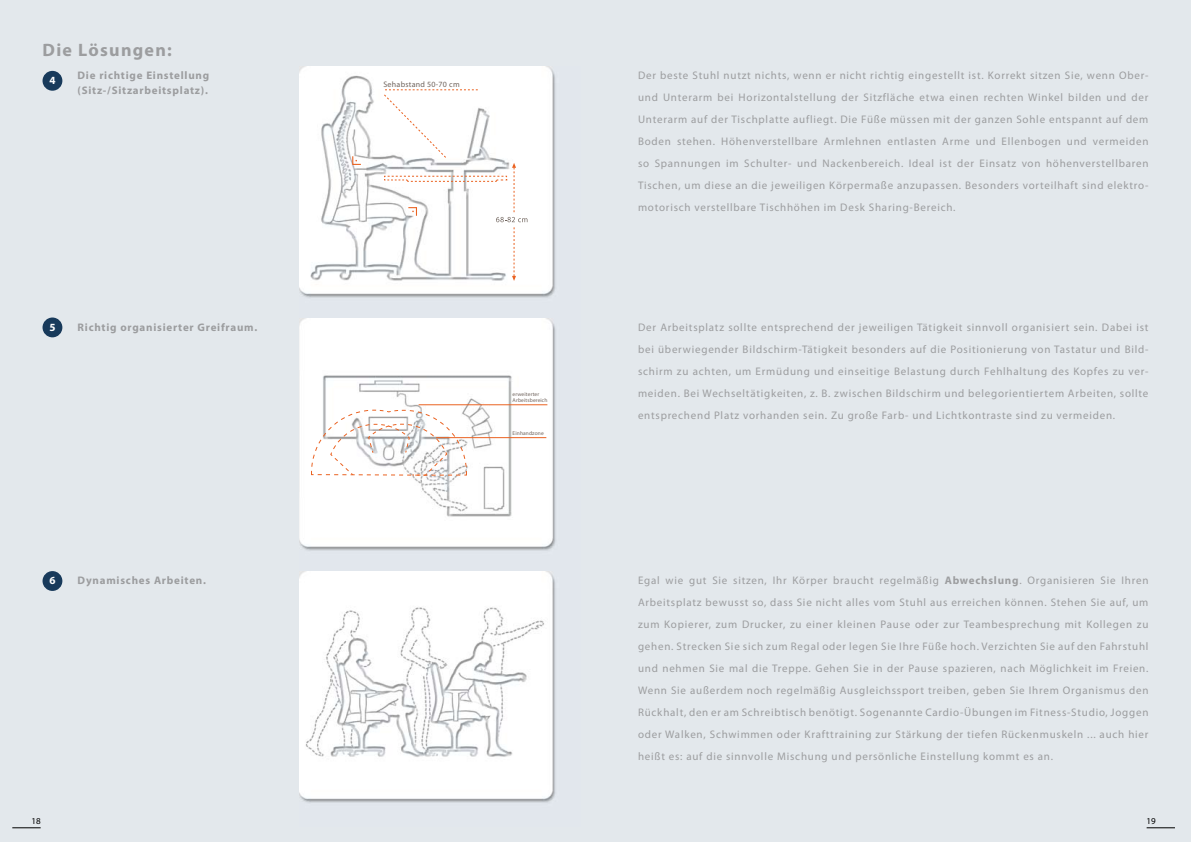
<style>
.page{position:relative;width:1191px;height:842px;background:#fff}
.page>*{position:absolute;margin:0;border:0;box-sizing:border-box;transform-origin:0 0}
.t1{font:700 18px "Myriad Pro";letter-spacing:.07em;color:#9c9d9f}
.t2{font:11px/22px "Myriad Pro";letter-spacing:.07em;color:#9c9d9f;text-align:justify}
.t3{font:700 11px/15px "Myriad Pro";letter-spacing:.07em;color:#9c9d9f}
.t4{font:700 11px "Myriad Pro";color:#fff}
.t5{font:9px "Myriad Pro";color:#000}
.t6{font:8px "Myriad Pro";letter-spacing:.03em;color:#6f635c}
.t7{font:5.5px/6px "Myriad Pro";letter-spacing:.02em;color:#6f635c}
.s1{font-weight:700}
</style>
<div class="page">
<div style="left:0;top:0;width:595px;height:842px;background:#e3e8ec"></div>
<svg style="left:12px;top:827px;width:29px;height:1px"></svg>
<div style="left:595px;top:0;width:596px;height:842px;background:#e3e8ec"></div>
<svg style="left:1146px;top:827px;width:29px;height:1px"></svg>
<img style="left:300px;top:67px;width:255px;height:252px">
<img style="left:300px;top:319px;width:256px;height:232px">
<img style="left:300px;top:571px;width:255px;height:232px">
<div style="left:43px;top:71px;width:19px;height:20px;background:#183a5b;border-radius:50%"></div>
<div style="left:43px;top:317px;width:19px;height:20px;background:#183a5b;border-radius:50%"></div>
<div style="left:43px;top:571px;width:19px;height:20px;background:#183a5b;border-radius:50%"></div>
<svg style="left:352px;top:155px;width:10px;height:10px"></svg>
<svg style="left:383px;top:89px;width:144px;height:192px;background:#f5f4f3"></svg>
<hr style="left:436px;top:437px;width:110px;height:1px;background:#ea6221">
<hr style="left:418px;top:404px;width:129px;height:1px;background:#ea6221">
<svg style="left:311px;top:410px;width:156px;height:66px;background:#f0ecea"></svg>
<h1 class="t1" style="left:43px;top:38px;width:131px">Die Lösungen:</h1>
<p class="t4" style="left:49px;top:73px;width:8px">4</p>
<p class="t3" style="left:77px;top:68px;width:133px">Die richtige Einstellung (Sitz-/Sitzarbeitsplatz).</p>
<p class="t6" style="left:383px;top:80px;width:78px">Sehabstand 50-70 cm</p>
<p class="t2" style="left:638px;top:64px;width:512px">Der beste Stuhl nutzt nichts, wenn er nicht richtig eingestellt ist. Korrekt sitzen Sie, wenn Ober&shy;und Unterarm bei Horizontalstellung der Sitzfläche etwa einen rechten Winkel bilden und der Unterarm auf der Tischplatte aufliegt. Die Füße müssen mit der ganzen Sohle entspannt auf dem Boden stehen. Höhenverstellbare Armlehnen entlasten Arme und Ellenbogen und vermeiden so Spannungen im Schulter- und Nackenbereich. Ideal ist der Einsatz von höhenverstellbaren Tischen, um diese an die jeweiligen Körpermaße anzupassen. Besonders vorteilhaft sind elektro&shy;motorisch verstellbare Tischhöhen im Desk Sharing-Bereich.</p>
<p class="t4" style="left:49px;top:320px;width:8px">5</p>
<p class="t3" style="left:77px;top:320px;width:181px">Richtig organisierter Greifraum.</p>
<p class="t7" style="left:512px;top:391px;width:36px">erweiterter<br>Arbeitsbereich</p>
<p class="t7" style="left:512px;top:430px;width:33px">Einhandzone</p>
<p class="t2" style="left:638px;top:317px;width:512px">Der Arbeitsplatz sollte entsprechend der jeweiligen Tätigkeit sinnvoll organisiert sein. Dabei ist bei überwiegender Bildschirm-Tätigkeit besonders auf die Positionierung von Tastatur und Bild&shy;schirm zu achten, um Ermüdung und einseitige Belastung durch Fehlhaltung des Kopfes zu ver&shy;meiden. Bei Wechseltätigkeiten, z. B. zwischen Bildschirm und belegorientiertem Arbeiten, sollte entsprechend Platz vorhanden sein. Zu große Farb- und Lichtkontraste sind zu vermeiden.</p>
<p class="t4" style="left:49px;top:573px;width:8px">6</p>
<p class="t3" style="left:77px;top:572px;width:130px">Dynamisches Arbeiten.</p>
<p class="t2" style="left:638px;top:569px;width:512px">Egal wie gut Sie sitzen, Ihr Körper braucht regelmäßig <span class="s1">Abwechslung</span>. Organisieren Sie Ihren Arbeitsplatz bewusst so, dass Sie nicht alles vom Stuhl aus erreichen können. Stehen Sie auf, um zum Kopierer, zum Drucker, zu einer kleinen Pause oder zur Teambesprechung mit Kollegen zu gehen. Strecken Sie sich zum Regal oder legen Sie Ihre Füße hoch. Verzichten Sie auf den Fahrstuhl und nehmen Sie mal die Treppe. Gehen Sie in der Pause spazieren, nach Möglichkeit im Freien.<br>Wenn Sie außerdem noch regelmäßig Ausgleichssport treiben, geben Sie Ihrem Organismus den Rückhalt, den er am Schreibtisch benötigt. Sogenannte Cardio-Übungen im Fitness-Studio, Joggen oder Walken, Schwimmen oder Krafttraining zur Stärkung der tiefen Rückenmuskeln ... auch hier heißt es: auf die sinnvolle Mischung und persönliche Einstellung kommt es an.</p>
<p class="t5" style="left:31px;top:815px;width:11px">18</p>
<p class="t5" style="left:1146px;top:815px;width:11px">19</p>
</div>
